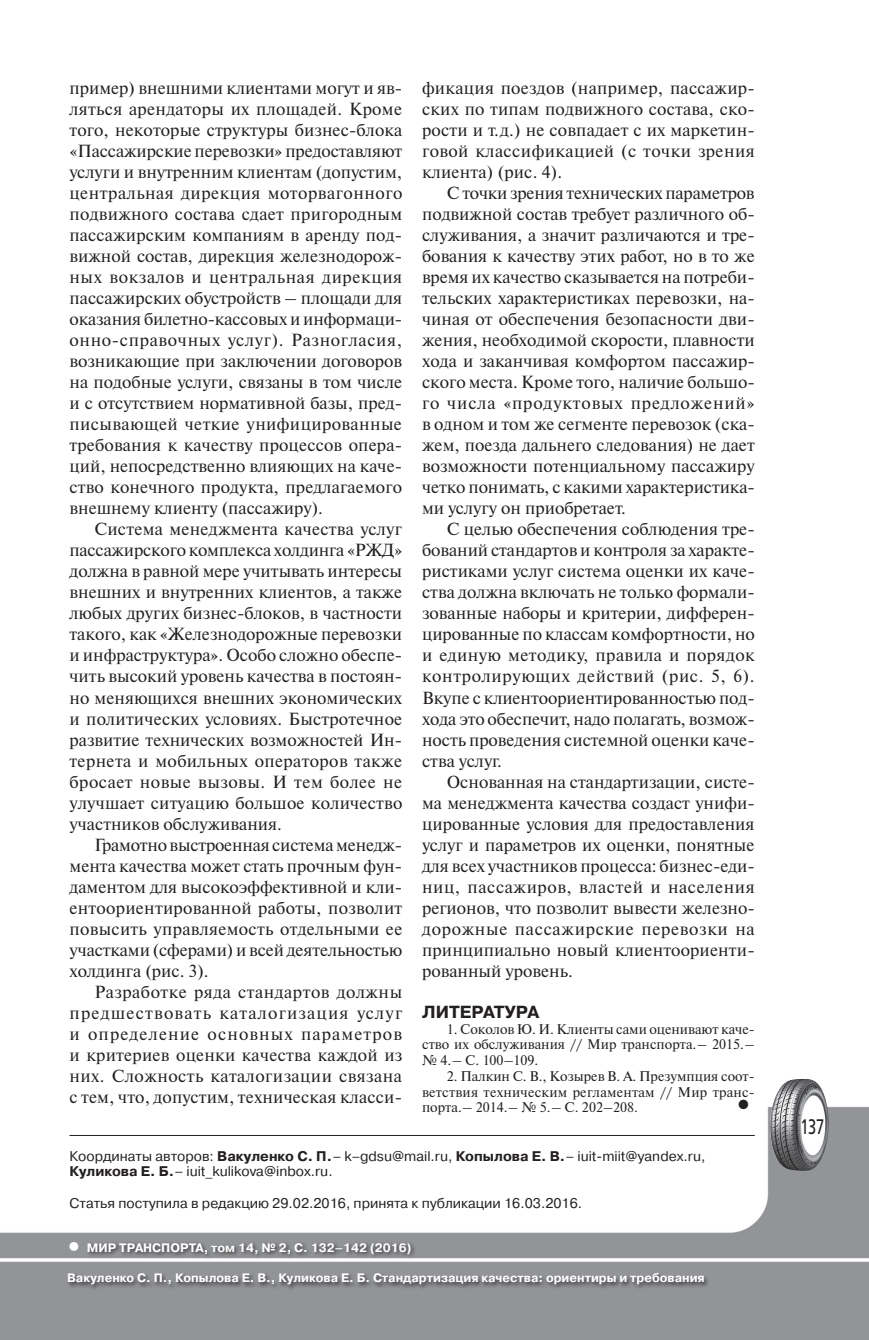
<style>
.page{position:relative;width:869px;height:1340px;background:#fff}
.page>*{position:absolute;margin:0;border:0;box-sizing:border-box;transform-origin:0 0}
.liter_MT{font:26.25px "Symbol";color:#231f20}
.t1{font:700 24.5px "Pragmatica C";color:#fff}
.t2{font:21px "Free Set C";color:#231f20;scale:.7 1}
.Text{font:17.5px/21px "Newton C";color:#231f20;text-align:justify}
.Podzag{font:700 17.5px "Pragmatica C";color:#231f20}
.liter_MT-2{font:14px/15.8px "Newton C";color:#231f20;text-align:justify}
.avtory_afto_engl{font:14px/15.8px "Pragmatica C";color:#231f20}
.подвал_bottom{font:700 12.25px "Pragmatica C";color:#fff}
.Подвал_топ{font:700 12.25px "Pragmatica C";color:#fff}
.s1{font-weight:700}
</style>
<div class="page">
<img style="left:0;top:1078px;width:868px;height:261px">
<img style="left:769px;top:1078px;width:33px;height:85px">
<hr style="left:69px;top:1134px;width:685px;height:1px;background:#231f20">
<div style="left:66px;top:1240px;width:643px;height:50px;background:#231f20;opacity:.75"></div>
<p class="Text" style="left:69px;top:78px;width:334px">пример) внешними клиентами могут и яв&shy;ляться арендаторы их площадей. Кроме того, некоторые структуры бизнес-блока «Пассажирские перевозки» предоставляют услуги и внутренним клиентам (допустим, центральная дирекция моторвагонного подвижного состава сдает пригородным пассажирским компаниям в аренду под&shy;вижной состав, дирекция железнодорож&shy;ных вокзалов и центральная дирекция пассажирских обустройств – площади для оказания билетно-кассовых и информаци&shy;онно-справочных услуг). Разногласия, возникающие при заключении договоров на подобные услуги, связаны в том числе и с отсутствием нормативной базы, пред&shy;писывающей четкие унифицированные требования к качеству процессов опера&shy;ций, непосредственно влияющих на каче&shy;ство конечного продукта, предлагаемого внешнему клиенту (пассажиру).</p>
<p class="Text" style="left:69px;top:519px;width:334px;text-indent:25px">Система менеджмента качества услуг пассажирского комплекса холдинга «РЖД» должна в равной мере учитывать интересы внешних и внутренних клиентов, а также любых других бизнес-блоков, в частности такого, как «Железнодорожные перевозки и инфраструктура». Особо сложно обеспе&shy;чить высокий уровень качества в постоян&shy;но меняющихся внешних экономических и политических условиях. Быстротечное развитие технических возможностей Ин&shy;тернета и мобильных операторов также бросает новые вызовы. И тем более не улучшает ситуацию большое количество участников обслуживания.</p>
<p class="Text" style="left:69px;top:834px;width:334px;text-indent:25px">Грамотно выстроенная система менедж&shy;мента качества может стать прочным фун&shy;даментом для высокоэффективной и кли&shy;ентоориентированной работы, позволит повысить управляемость отдельными ее участками (сферами) и всей деятельностью холдинга (рис. 3).</p>
<p class="Text" style="left:69px;top:981px;width:334px;text-indent:25px">Разработке ряда стандартов должны предшествовать каталогизация услуг и определение основных параметров и критериев оценки качества каждой из них. Сложность каталогизации связана с тем, что, допустим, техническая класси-</p>
<p class="Text" style="left:422px;top:78px;width:334px">фикация поездов (например, пассажир&shy;ских по типам подвижного состава, ско&shy;рости и т. д. ) не совпадает с их маркетин&shy;говой классификацией (с точки зрения клиента) (рис. 4).</p>
<p class="Text" style="left:422px;top:183px;width:334px;text-indent:25px">С точки зрения технических параметров подвижной состав требует различного об&shy;служивания, а значит различаются и тре&shy;бования к качеству этих работ, но в то же время их качество сказывается на потреби&shy;тельских характеристиках перевозки, на&shy;чиная от обеспечения безопасности дви&shy;жения, необходимой скорости, плавности хода и заканчивая комфортом пассажир&shy;ского места. Кроме того, наличие большо&shy;го числа «продуктовых предложений» в одном и том же сегменте перевозок (ска&shy;жем, поезда дальнего следования) не дает возможности потенциальному пассажиру четко понимать, с какими характеристика&shy;ми услугу он приобретает.</p>
<p class="Text" style="left:422px;top:519px;width:334px;text-align:left;text-indent:25px">С целью обеспечения соблюдения тре&shy;бований стандартов и контроля за характе&shy;ристиками услуг система оценки их каче&shy;ства должна включать не только формали&shy;зованные наборы и критерии, дифферен&shy;цированные по классам комфортности, но и единую методику, правила и порядок контролирующих действий (рис. 5, 6).<br>Вкупе с клиентоориентированностью под&shy;хода это обеспечит, надо полагать, возмож&shy;ность проведения системной оценки каче&shy;ства услуг.</p>
<p class="Text" style="left:422px;top:771px;width:334px;text-indent:25px">Основанная на стандартизации, систе&shy;ма менеджмента качества создаст унифи&shy;цированные условия для предоставления услуг и параметров их оценки, понятные для всех участников процесса: бизнес-еди&shy;ниц, пассажиров, властей и населения регионов, что позволит вывести железно&shy;дорожные пассажирские перевозки на принципиально новый клиентоориенти&shy;рованный уровень.</p>
<p class="Podzag" style="left:422px;top:1002px;width:119px">ЛИТЕРАТУРА</p>
<p class="liter_MT-2" style="left:422px;top:1020px;width:334px;text-indent:25px">1. Соколов Ю. И. Клиенты сами оценивают каче&shy;ство их обслуживания // Мир транспорта. – 2015. – № 4. – С. 100–109.</p>
<p class="liter_MT-2" style="left:422px;top:1068px;width:334px;text-indent:25px">2. Палкин С. В. , Козырев В. А. Презумпция соот&shy;ветствия техническим регламентам // Мир транс&shy;порта. – 2014. – № 5. – С. 202–208.</p>
<p class="liter_MT" style="left:737px;top:1085px;width:14px">•</p>
<p class="avtory_afto_engl" style="left:69px;top:1148px;width:637px">Координаты авторов: <span class="s1">Вакуленко С. П.</span>– k–gdsu@mail.ru, <span class="s1">Копылова Е. В.</span>– iuit-miit@yandex.ru,<br><span class="s1">Куликова Е. Б.</span>– iuit_kulikova@inbox.ru.</p>
<p class="avtory_afto_engl" style="left:69px;top:1195px;width:514px">Статья поступила в редакцию 29.02.2016, принята к публикации 16.03.2016.</p>
<p class="Подвал_топ" style="left:87px;top:1240px;width:326px">МИР ТРАНСПОРТА, том 14, № 2, С. 132–142 (2016)</p>
<p class="подвал_bottom" style="left:67px;top:1271px;width:639px">Вакуленко С. П., Копылова Е. В., Куликова Е. Б. Стандартизация качества: ориентиры и требования</p>
<h2 class="t1" style="left:66px;top:1232px;width:18px">•</h2>
<p class="t2" style="left:800px;top:1115px;width:35px">137</p>
</div>
